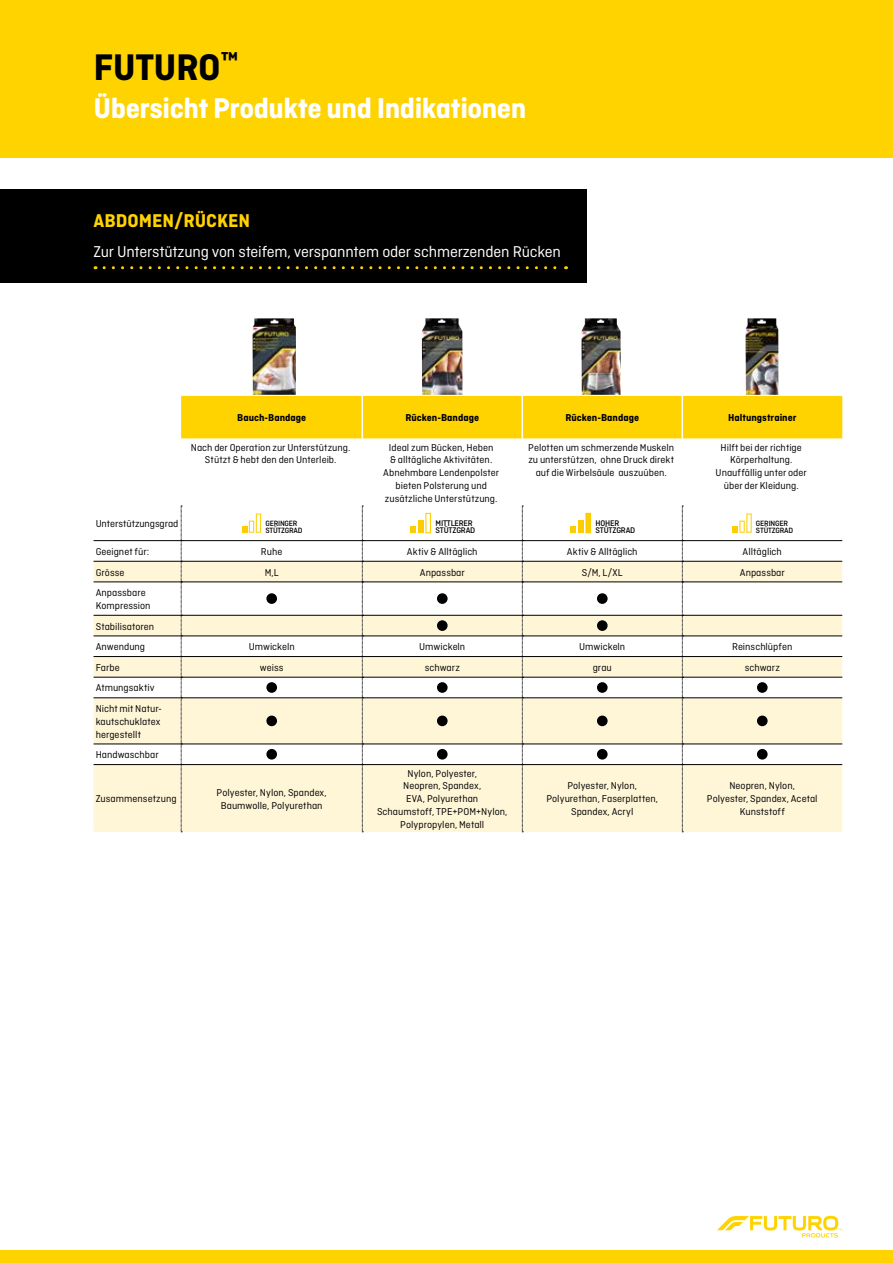
<style>
.page{position:relative;width:893px;height:1263px;background:#fff}
.page>*{position:absolute;margin:0;border:0;box-sizing:border-box;transform-origin:0 0}
.t1{font:700 39px "Ciutadella";letter-spacing:-.015em;color:#000}
.t2{font:700 30px "Ciutadella";letter-spacing:-.015em;color:#fff}
.t3{font:700 19.5px "Ciutadella";color:#ffd300}
.t4{font:16.5px "Ciutadella";letter-spacing:-.01em;color:#fff}
.t5{font:10.5px/12.8px "Ciutadella";color:#000;text-align:center}
.t6{font:700 10.5px "Ciutadella";color:#000}
.t7{font:500 8.55px/7.5px "Ciutadella";letter-spacing:-.02em;color:#000}
.t8{font:500 8.1px/7.1px "Ciutadella";letter-spacing:-.02em;color:#000}
</style>
<div class="page">
<div style="left:0;top:0;width:893px;height:157px;background:#ffd300"></div>
<div style="left:0;top:1250px;width:893px;height:13px;background:#ffd300"></div>
<div style="left:0;top:190px;width:587px;height:93px;background:#000"></div>
<div style="left:181px;top:396px;width:661px;height:42px;background:#ffd300"></div>
<svg style="left:94px;top:562px;width:748px;height:270px;fill:#fff6d8"></svg>
<hr style="left:94px;top:540px;width:87px;height:1px;background:#000">
<hr style="left:181px;top:540px;width:181px;height:1px;background:#000">
<hr style="left:362px;top:540px;width:160px;height:1px;background:#000">
<hr style="left:522px;top:540px;width:160px;height:1px;background:#000">
<hr style="left:682px;top:540px;width:160px;height:1px;background:#000">
<hr style="left:94px;top:561px;width:87px;height:1px;background:#000">
<hr style="left:181px;top:561px;width:181px;height:1px;background:#000">
<hr style="left:362px;top:561px;width:160px;height:1px;background:#000">
<hr style="left:522px;top:561px;width:160px;height:1px;background:#000">
<hr style="left:682px;top:561px;width:160px;height:1px;background:#000">
<hr style="left:94px;top:582px;width:87px;height:1px;background:#000">
<hr style="left:181px;top:582px;width:181px;height:1px;background:#000">
<hr style="left:362px;top:582px;width:160px;height:1px;background:#000">
<hr style="left:522px;top:582px;width:160px;height:1px;background:#000">
<hr style="left:682px;top:582px;width:160px;height:1px;background:#000">
<hr style="left:94px;top:615px;width:87px;height:1px;background:#000">
<hr style="left:181px;top:615px;width:181px;height:1px;background:#000">
<hr style="left:362px;top:615px;width:160px;height:1px;background:#000">
<hr style="left:522px;top:615px;width:160px;height:1px;background:#000">
<hr style="left:682px;top:615px;width:160px;height:1px;background:#000">
<hr style="left:94px;top:636px;width:87px;height:1px;background:#000">
<hr style="left:181px;top:636px;width:181px;height:1px;background:#000">
<hr style="left:362px;top:636px;width:160px;height:1px;background:#000">
<hr style="left:522px;top:636px;width:160px;height:1px;background:#000">
<hr style="left:682px;top:636px;width:160px;height:1px;background:#000">
<hr style="left:94px;top:656px;width:87px;height:1px;background:#000">
<hr style="left:181px;top:656px;width:181px;height:1px;background:#000">
<hr style="left:362px;top:656px;width:160px;height:1px;background:#000">
<hr style="left:522px;top:656px;width:160px;height:1px;background:#000">
<hr style="left:682px;top:656px;width:160px;height:1px;background:#000">
<hr style="left:94px;top:677px;width:87px;height:1px;background:#000">
<hr style="left:181px;top:677px;width:181px;height:1px;background:#000">
<hr style="left:362px;top:677px;width:160px;height:1px;background:#000">
<hr style="left:522px;top:677px;width:160px;height:1px;background:#000">
<hr style="left:682px;top:677px;width:160px;height:1px;background:#000">
<hr style="left:94px;top:697px;width:87px;height:1px;background:#000">
<hr style="left:181px;top:697px;width:181px;height:1px;background:#000">
<hr style="left:362px;top:697px;width:160px;height:1px;background:#000">
<hr style="left:522px;top:697px;width:160px;height:1px;background:#000">
<hr style="left:682px;top:697px;width:160px;height:1px;background:#000">
<hr style="left:94px;top:744px;width:87px;height:1px;background:#000">
<hr style="left:181px;top:744px;width:181px;height:1px;background:#000">
<hr style="left:362px;top:744px;width:160px;height:1px;background:#000">
<hr style="left:522px;top:744px;width:160px;height:1px;background:#000">
<hr style="left:682px;top:744px;width:160px;height:1px;background:#000">
<hr style="left:94px;top:764px;width:87px;height:1px;background:#000">
<hr style="left:181px;top:764px;width:181px;height:1px;background:#000">
<hr style="left:362px;top:764px;width:160px;height:1px;background:#000">
<hr style="left:522px;top:764px;width:160px;height:1px;background:#000">
<hr style="left:682px;top:764px;width:160px;height:1px;background:#000">
<hr style="left:362px;top:396px;width:1px;height:42px;background:#fff">
<hr style="left:521px;top:396px;width:2px;height:42px;background:#fff">
<hr style="left:681px;top:396px;width:2px;height:42px;background:#fff">
<svg style="left:181px;top:506px;width:1px;height:326px"></svg>
<svg style="left:362px;top:506px;width:1px;height:326px"></svg>
<svg style="left:522px;top:506px;width:1px;height:326px"></svg>
<svg style="left:682px;top:506px;width:1px;height:326px"></svg>
<svg style="left:242px;top:513px;width:19px;height:20px"></svg>
<svg style="left:411px;top:527px;width:5px;height:6px"></svg>
<div style="left:418px;top:520px;width:6px;height:13px;background:#fecd00"></div>
<svg style="left:425px;top:513px;width:6px;height:20px"></svg>
<svg style="left:571px;top:527px;width:5px;height:6px"></svg>
<div style="left:578px;top:520px;width:6px;height:13px;background:#fecd00"></div>
<svg style="left:585px;top:513px;width:6px;height:20px"></svg>
<div style="left:732px;top:526px;width:6px;height:7px;background:#fecd00"></div>
<svg style="left:739px;top:513px;width:13px;height:20px"></svg>
<div style="left:266px;top:593px;width:11px;height:11px;background:#000;border-radius:50%"></div>
<div style="left:437px;top:593px;width:11px;height:11px;background:#000;border-radius:50%"></div>
<div style="left:597px;top:593px;width:11px;height:11px;background:#000;border-radius:50%"></div>
<div style="left:437px;top:620px;width:11px;height:11px;background:#000;border-radius:50%"></div>
<div style="left:597px;top:620px;width:11px;height:11px;background:#000;border-radius:50%"></div>
<div style="left:266px;top:682px;width:11px;height:11px;background:#000;border-radius:50%"></div>
<div style="left:437px;top:682px;width:11px;height:11px;background:#000;border-radius:50%"></div>
<div style="left:597px;top:682px;width:11px;height:11px;background:#000;border-radius:50%"></div>
<div style="left:757px;top:682px;width:11px;height:11px;background:#000;border-radius:50%"></div>
<div style="left:266px;top:715px;width:11px;height:11px;background:#000;border-radius:50%"></div>
<div style="left:437px;top:715px;width:11px;height:11px;background:#000;border-radius:50%"></div>
<div style="left:597px;top:715px;width:11px;height:11px;background:#000;border-radius:50%"></div>
<div style="left:757px;top:715px;width:11px;height:11px;background:#000;border-radius:50%"></div>
<div style="left:266px;top:749px;width:11px;height:10px;background:#000;border-radius:50%"></div>
<div style="left:437px;top:749px;width:11px;height:10px;background:#000;border-radius:50%"></div>
<div style="left:597px;top:749px;width:11px;height:10px;background:#000;border-radius:50%"></div>
<div style="left:757px;top:749px;width:11px;height:10px;background:#000;border-radius:50%"></div>
<svg style="left:104px;top:266px;width:463px;height:3px"></svg>
<svg style="left:717px;top:1216px;width:125px;height:21px"></svg>
<img style="left:253px;top:318px;width:43px;height:77px">
<img style="left:581px;top:318px;width:40px;height:77px">
<img style="left:422px;top:318px;width:41px;height:77px">
<img style="left:745px;top:318px;width:33px;height:77px">
<h1 class="t1" style="left:94px;top:45px;width:146px">FUTURO<sup>™</sup></h1>
<h2 class="t2" style="left:94px;top:90px;width:434px">Übersicht Produkte und Indikationen</h2>
<h3 class="t3" style="left:94px;top:210px;width:158px">ABDOMEN/RÜCKEN</h3>
<h3 class="t4" style="left:94px;top:242px;width:469px">Zur Unterstützung von steifem, verspanntem oder schmerzenden Rücken</h3>
<p class="t6" style="left:237px;top:412px;width:70px">Bauch-Bandage</p>
<p class="t6" style="left:405px;top:412px;width:75px">Rücken-Bandage</p>
<p class="t6" style="left:565px;top:412px;width:75px">Rücken-Bandage</p>
<p class="t6" style="left:728px;top:412px;width:70px">Haltungstrainer</p>
<p class="t5" style="left:191px;top:441px;width:161px">Nach der Operation zur Unterstützung.<br>Stützt &amp; hebt den den Unterleib.</p>
<p class="t5" style="left:383px;top:441px;width:117px">Ideal zum Bücken, Heben<br>&amp; alltägliche Aktivitäten.<br>Abnehmbare Lendenpolster bieten Polsterung und zusätzliche Unterstützung.</p>
<p class="t5" style="left:528px;top:441px;width:147px">Pelotten um schmerzende Muskeln zu unterstützen, ohne Druck direkt auf die Wirbelsäule auszuüben.</p>
<p class="t5" style="left:716px;top:441px;width:93px">Hilft bei der richtige<br>Körperhaltung.<br>Unauffällig unter oder über der Kleidung.</p>
<p class="t5" style="left:96px;top:517px;width:84px">Unterstützungsgrad</p>
<p class="t8" style="left:265px;top:519px;width:39px">GERINGER<br>STÜTZGRAD</p>
<p class="t7" style="left:435px;top:519px;width:41px">MITTLERER<br>STÜTZGRAD</p>
<p class="t7" style="left:595px;top:519px;width:41px">HOHER<br>STÜTZGRAD</p>
<p class="t8" style="left:756px;top:519px;width:39px">GERINGER<br>STÜTZGRAD</p>
<p class="t5" style="left:96px;top:545px;width:55px">Geeignet für:</p>
<p class="t5" style="left:261px;top:545px;width:23px">Ruhe</p>
<p class="t5" style="left:407px;top:545px;width:72px">Aktiv &amp; Alltäglich</p>
<p class="t5" style="left:567px;top:545px;width:72px">Aktiv &amp; Alltäglich</p>
<p class="t5" style="left:743px;top:545px;width:41px">Alltäglich</p>
<p class="t5" style="left:96px;top:566px;width:30px">Grösse</p>
<p class="t5" style="left:265px;top:566px;width:15px">M,L</p>
<p class="t5" style="left:420px;top:566px;width:47px">Anpassbar</p>
<p class="t5" style="left:582px;top:566px;width:42px">S/M, L/XL</p>
<p class="t5" style="left:740px;top:566px;width:47px">Anpassbar</p>
<p class="t5" style="left:96px;top:586px;width:56px;text-align:left">Anpassbare<br>Kompression</p>
<p class="t5" style="left:96px;top:616px;width:60px;line-height:20.7px;text-align:left">Stabilisatoren<br>Anwendung</p>
<p class="t5" style="left:249px;top:640px;width:48px">Umwickeln</p>
<p class="t5" style="left:419px;top:640px;width:48px">Umwickeln</p>
<p class="t5" style="left:579px;top:640px;width:48px">Umwickeln</p>
<p class="t5" style="left:732px;top:640px;width:62px">Reinschlüpfen</p>
<p class="t5" style="left:96px;top:661px;width:26px">Farbe</p>
<p class="t5" style="left:260px;top:661px;width:25px">weiss</p>
<p class="t5" style="left:425px;top:661px;width:37px">schwarz</p>
<p class="t5" style="left:593px;top:661px;width:21px">grau</p>
<p class="t5" style="left:745px;top:661px;width:37px">schwarz</p>
<p class="t5" style="left:96px;top:678px;width:68px;line-height:20.7px;text-align:left">Atmungsaktiv<br>Nicht mit Natur-</p>
<p class="t5" style="left:96px;top:715px;width:66px;text-align:left">kautschuklatex hergestellt</p>
<p class="t5" style="left:96px;top:748px;width:65px">Handwaschbar</p>
<p class="t5" style="left:96px;top:792px;width:82px">Zusammensetzung</p>
<p class="t5" style="left:217px;top:786px;width:112px">Polyester, Nylon, Spandex,<br>Baumwolle, Polyurethan</p>
<p class="t5" style="left:377px;top:767px;width:132px">Nylon, Polyester,<br>Neopren, Spandex,<br>EVA, Polyurethan<br>Schaumstoff, TPE+POM+Nylon,<br>Polypropylen, Metall</p>
<p class="t5" style="left:546px;top:779px;width:113px">Polyester, Nylon,<br>Polyurethan, Faserplatten,<br>Spandex, Acryl</p>
<p class="t5" style="left:707px;top:779px;width:112px">Neopren, Nylon,<br>Polyester, Spandex, Acetal<br>Kunststoff</p>
</div>
